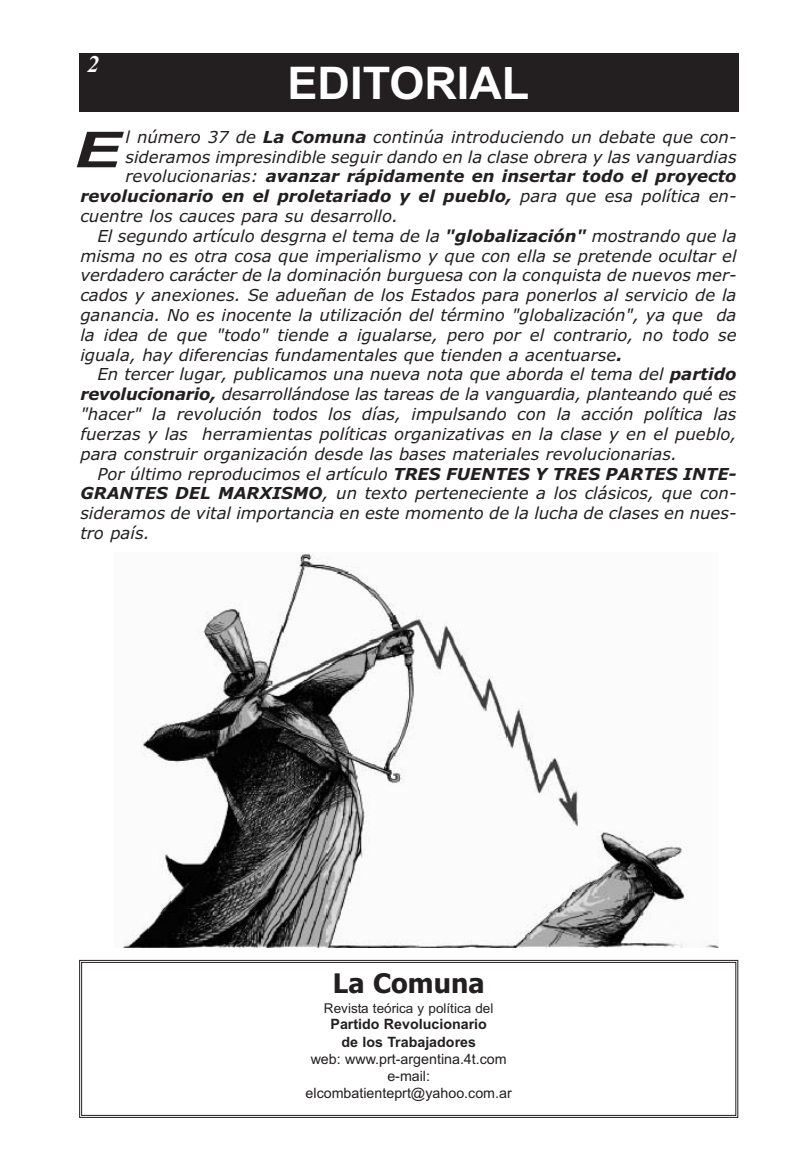
<style>
.page{position:relative;width:787px;height:1170px;background:#fff}
.page>*{position:absolute;margin:0;border:0;box-sizing:border-box;transform-origin:0 0}
.t1{font:italic 700 49.5px "Arial";color:#231f20;scale:1.4 1}
.t2{font:700 45px "Arial";color:#fff}
.t3{font:700 27px "Tahoma";color:#231f20}
.t4{font:italic 700 24px "Times New Roman";color:#fff}
.t5{font:italic 16.5px "Verdana";color:#231f20}
.t6{font:italic 700 16.5px "Verdana";color:#231f20}
.t7{font:14.25px/17.1px "Arial";color:#231f20;text-align:center}
.t8{font:700 14.25px/17.1px "Arial";color:#231f20;text-align:center}
.t9{font:13.5px "Arial";color:#231f20}
.s1{font-weight:700}
.s2{font-weight:400}
</style>
<div class="page">
<div style="left:79px;top:54px;width:659px;height:58px;background:#231f20"></div>
<div style="left:79px;top:959px;width:659px;height:158px;border:1px solid #231f20"></div>
<div style="left:81px;top:961px;width:655px;height:154px;border:1px solid #231f20"></div>
<img style="left:123px;top:552px;width:596px;height:395px">
<h3 class="t4" style="left:87px;top:50px;width:13px">2</h3>
<h2 class="t2" style="left:287px;top:57px;width:243px">EDITORIAL</h2>
<p class="t5" style="left:125px;top:127px;width:612px">l número 37 de <span class="s1">La Comuna</span> continúa introduciendo un debate que con-</p>
<p class="t5" style="left:125px;top:147px;width:612px">sideramos impresindible seguir dando en la clase obrera y las vanguardias</p>
<p class="t6" style="left:125px;top:167px;width:612px"><span class="s2">revolucionarias:</span> avanzar rápidamente en insertar todo el proyecto</p>
<p class="t6" style="left:80px;top:187px;width:657px">revolucionario en el proletariado y el pueblo, <span class="s2">para que esa política en-</span></p>
<p class="t5" style="left:80px;top:206px;width:319px">cuentre los cauces para su desarrollo.</p>
<p class="t5" style="left:97px;top:226px;width:640px">El segundo artículo desgrna el tema de la <span class="s1">"globalización"</span> mostrando que la</p>
<p class="t5" style="left:80px;top:246px;width:657px">misma no es otra cosa que imperialismo y que con ella se pretende ocultar el</p>
<p class="t5" style="left:80px;top:266px;width:657px">verdadero carácter de la dominación burguesa con la conquista de nuevos mer-</p>
<p class="t5" style="left:80px;top:286px;width:657px">cados y anexiones. Se adueñan de los Estados para ponerlos al servicio de la</p>
<p class="t5" style="left:80px;top:305px;width:657px">ganancia. No es inocente la utilización del término "globalización", ya que da</p>
<p class="t5" style="left:80px;top:325px;width:657px">la idea de que "todo" tiende a igualarse, pero por el contrario, no todo se</p>
<p class="t5" style="left:80px;top:345px;width:543px">iguala, hay diferencias fundamentales que tienden a acentuarse<span class="s1">.</span></p>
<p class="t5" style="left:97px;top:365px;width:640px">En tercer lugar, publicamos una nueva nota que aborda el tema del <span class="s1">partido</span></p>
<p class="t5" style="left:80px;top:385px;width:657px"><span class="s1">revolucionario,</span> desarrollándose las tareas de la vanguardia, planteando qué es</p>
<p class="t5" style="left:80px;top:404px;width:657px">"hacer" la revolución todos los días, impulsando con la acción política las</p>
<p class="t5" style="left:80px;top:424px;width:657px">fuerzas y las herramientas políticas organizativas en la clase y en el pueblo,</p>
<p class="t5" style="left:80px;top:444px;width:598px">para construir organización desde las bases materiales revolucionarias.</p>
<p class="t5" style="left:97px;top:464px;width:640px">Por último reproducimos el artículo <span class="s1">TRES FUENTES Y TRES PARTES INTE-</span></p>
<p class="t5" style="left:80px;top:484px;width:657px"><span class="s1">GRANTES DEL MARXISMO</span>, un texto perteneciente a los clásicos, que con-</p>
<p class="t5" style="left:80px;top:503px;width:657px">sideramos de vital importancia en este momento de la lucha de clases en nues-</p>
<p class="t5" style="left:80px;top:523px;width:71px">tro país.</p>
<h1 class="t1" style="left:74px;top:121px;width:35px">E</h1>
<h3 class="t3" style="left:333px;top:967px;width:153px">La Comuna</h3>
<p class="t9" style="left:324px;top:999px;width:171px">Revista teórica y política del</p>
<p class="t8" style="left:330px;top:1015px;width:158px">Partido Revolucionario de los Trabajadores</p>
<p class="t7" style="left:305px;top:1050px;width:208px">web: www.prt-argentina.4t.com e-mail: elcombatienteprt@yahoo.com.ar</p>
</div>
